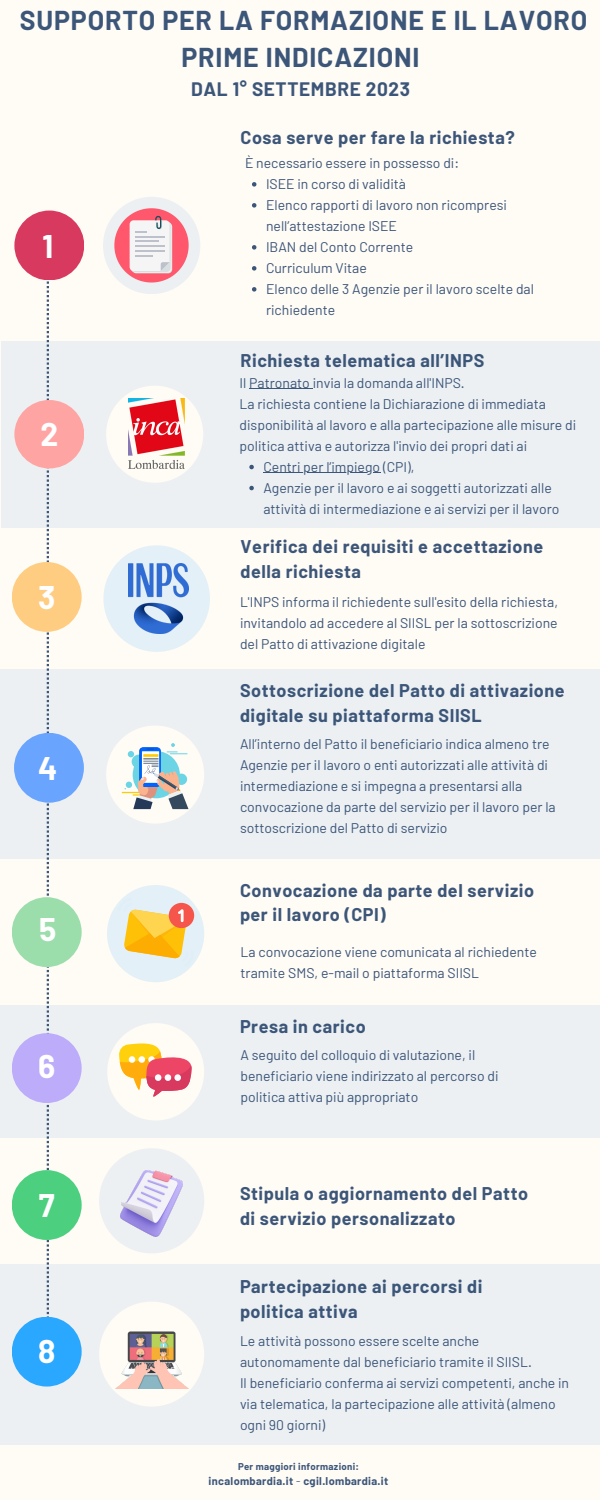
<style>
.page{position:relative;width:600px;height:1500px;background:#fffbf5}
.page>*{position:absolute;margin:0;border:0;box-sizing:border-box;transform-origin:0 0}
.t1{font:700 32px "Barlow";color:#fff}
.t2{font:700 26.7px/37.2px "Barlow";letter-spacing:.03em;color:#3c5679;text-align:center}
.t3{font:700 19px "Barlow";letter-spacing:.03em;color:#3c5679}
.t4{font:700 18px/24.8px "Barlow";letter-spacing:.03em;color:#3c5679}
.t5{font:14px/21px "Barlow";color:#3c5679}
.t6{font:700 11px "Barlow";letter-spacing:.03em;color:#3c5679}
.t7{font:700 9.6px "Barlow";letter-spacing:.03em;color:#3c5679}
.s1{font-weight:400}
</style>
<div class="page">
<div style="left:103px;top:197px;width:97px;height:97px;background:#ecf0f3;border-radius:50%"></div>
<div style="left:1px;top:341px;width:599px;height:186px;background:#ecf0f3"></div>
<div style="left:0;top:669px;width:600px;height:190px;background:#ecf0f3"></div>
<div style="left:0;top:1005px;width:600px;height:133px;background:#ecf0f3"></div>
<div style="left:0;top:1264px;width:600px;height:180px;background:#ecf0f3"></div>
<svg style="left:47px;top:281px;width:2px;height:1036px"></svg>
<div style="left:14px;top:400px;width:70px;height:68px;background:#fea5a4;border-radius:50%"></div>
<div style="left:12px;top:562px;width:70px;height:70px;background:#fecd82;border-radius:50%"></div>
<div style="left:14px;top:733px;width:70px;height:70px;background:#69a4fe;border-radius:50%"></div>
<div style="left:12px;top:897px;width:70px;height:70px;background:#9bdeac;border-radius:50%"></div>
<div style="left:12px;top:1033px;width:70px;height:70px;background:#bdacfa;border-radius:50%"></div>
<div style="left:12px;top:1170px;width:70px;height:70px;background:#4cd080;border-radius:50%"></div>
<div style="left:12px;top:1317px;width:70px;height:70px;background:#2aa7ff;border-radius:50%"></div>
<div style="left:99px;top:1148px;width:105px;height:105px;background:#ecf0f3;border-radius:50%"></div>
<div style="left:107px;top:1023px;width:97px;height:98px;background:#fffbf5;border-radius:50%"></div>
<div style="left:106px;top:726px;width:98px;height:98px;background:#fffbf5;border-radius:50%"></div>
<div style="left:106px;top:386px;width:97px;height:97px;background:#fffbf5;border-radius:50%"></div>
<svg style="left:122px;top:743px;width:67px;height:66px"></svg>
<svg style="left:119px;top:1043px;width:73px;height:54px"></svg>
<img style="left:121px;top:1170px;width:61px;height:66px">
<img style="left:128px;top:399px;width:57px;height:70px">
<div style="left:103px;top:545px;width:107px;height:107px;background:#e3f0f7;border-radius:50%"></div>
<img style="left:129px;top:564px;width:59px;height:69px">
<div style="left:107px;top:885px;width:97px;height:97px;background:#e3f0f7;border-radius:50%"></div>
<svg style="left:124px;top:902px;width:70px;height:65px"></svg>
<div style="left:99px;top:1302px;width:105px;height:105px;background:#fffbf5;border-radius:50%"></div>
<img style="left:115px;top:1331px;width:74px;height:58px">
<svg style="left:114px;top:208px;width:75px;height:75px"></svg>
<svg style="left:249px;top:465px;width:5px;height:4px"></svg>
<hr style="left:272px;top:472px;width:108px;height:1px;background:#3c5679">
<svg style="left:249px;top:486px;width:5px;height:4px"></svg>
<hr style="left:249px;top:388px;width:64px;height:1px;background:#3c5679">
<svg style="left:252px;top:182px;width:4px;height:5px"></svg>
<svg style="left:252px;top:203px;width:4px;height:5px"></svg>
<svg style="left:252px;top:245px;width:4px;height:5px"></svg>
<svg style="left:252px;top:266px;width:4px;height:5px"></svg>
<svg style="left:252px;top:287px;width:4px;height:5px"></svg>
<div style="left:14px;top:211px;width:70px;height:69px;background:#d8395f;border-radius:50%"></div>
<p class="t2" style="left:20px;top:1px;width:569px">SUPPORTO PER LA FORMAZIONE E IL LAVORO<br>PRIME INDICAZIONI</p>
<p class="t3" style="left:191px;top:77px;width:221px">DAL 1° SETTEMBRE 2023</p>
<p class="t4" style="left:241px;top:124px;width:276px">Cosa serve per fare la richiesta?</p>
<p class="t1" style="left:42px;top:226px;width:12px">1</p>
<p class="t1" style="left:40px;top:414px;width:19px">2</p>
<p class="t1" style="left:38px;top:577px;width:19px">3</p>
<p class="t1" style="left:38px;top:748px;width:21px">4</p>
<p class="t1" style="left:39px;top:909px;width:19px">5</p>
<p class="t1" style="left:38px;top:1046px;width:19px">6</p>
<p class="t1" style="left:39px;top:1185px;width:17px">7</p>
<p class="t1" style="left:38px;top:1331px;width:19px">8</p>
<p class="t5" style="left:245px;top:152px;width:216px">È necessario essere in possesso di:</p>
<p class="t5" style="left:266px;top:173px;width:142px">ISEE in corso di validità</p>
<p class="t5" style="left:266px;top:194px;width:243px">Elenco rapporti di lavoro non ricompresi nell’attestazione ISEE</p>
<p class="t5" style="left:266px;top:236px;width:149px">IBAN del Conto Corrente</p>
<p class="t5" style="left:266px;top:257px;width:102px">Curriculum Vitae</p>
<p class="t5" style="left:266px;top:278px;width:269px">Elenco delle 3 Agenzie per il lavoro scelte dal richiedente</p>
<p class="t4" style="left:241px;top:348px;width:245px">Richiesta telematica all’INPS</p>
<p class="t5" style="left:240px;top:371px;width:227px">Il Patronato invia la domanda all'INPS.</p>
<p class="t5" style="left:240px;top:392px;width:338px">La richiesta contiene la Dichiarazione di immediata disponibilità al lavoro e alla partecipazione alle misure di politica attiva e autorizza l'invio dei propri dati ai</p>
<p class="t5" style="left:263px;top:455px;width:153px">Centri per l’impiego (CPI),</p>
<p class="t5" style="left:263px;top:476px;width:298px">Agenzie per il lavoro e ai soggetti autorizzati alle attività di intermediazione e ai servizi per il lavoro</p>
<p class="t4" style="left:241px;top:534px;width:304px">Verifica dei requisiti e accettazione della richiesta</p>
<p class="t5" style="left:240px;top:591px;width:320px;text-align:justify">L'INPS informa il richiedente sull'esito della richiesta, invitandolo ad accedere al SIISL per la sottoscrizione del Patto di attivazione digitale</p>
<p class="t4" style="left:240px;top:677px;width:326px">Sottoscrizione del Patto di attivazione digitale su piattaforma SIISL</p>
<p class="t5" style="left:240px;top:733px;width:317px">All’interno del Patto il beneficiario indica almeno tre Agenzie per il lavoro o enti autorizzati alle attività di intermediazione e si impegna a presentarsi alla convocazione da parte del servizio per il lavoro per la sottoscrizione del Patto di servizio</p>
<p class="t4" style="left:240px;top:877px;width:296px">Convocazione da parte del servizio per il lavoro (CPI)</p>
<p class="t5" style="left:241px;top:941px;width:298px">La convocazione viene comunicata al richiedente tramite SMS, e-mail o piattaforma SIISL</p>
<p class="t4" style="left:240px;top:1013px;width:127px">Presa in carico</p>
<p class="t5" style="left:241px;top:1044px;width:259px">A seguito del colloquio di valutazione, il beneficiario viene indirizzato al percorso di politica attiva più appropriato</p>
<p class="t4" style="left:240px;top:1180px;width:290px">Stipula o aggiornamento del Patto di servizio personalizzato</p>
<p class="t4" style="left:240px;top:1274px;width:244px">Partecipazione ai percorsi di politica attiva</p>
<p class="t5" style="left:240px;top:1330px;width:293px">Le attività possono essere scelte anche autonomamente dal beneficiario tramite il SIISL.</p>
<p class="t5" style="left:240px;top:1372px;width:331px">Il beneficiario conferma ai servizi competenti, anche in via telematica, la partecipazione alle attività (almeno ogni 90 giorni)</p>
<p class="t7" style="left:238px;top:1461px;width:122px">Per maggiori informazioni:</p>
<p class="t6" style="left:209px;top:1474px;width:181px">incalombardia.it <span class="s1">-</span> cgil.lombardia.it</p>
</div>
